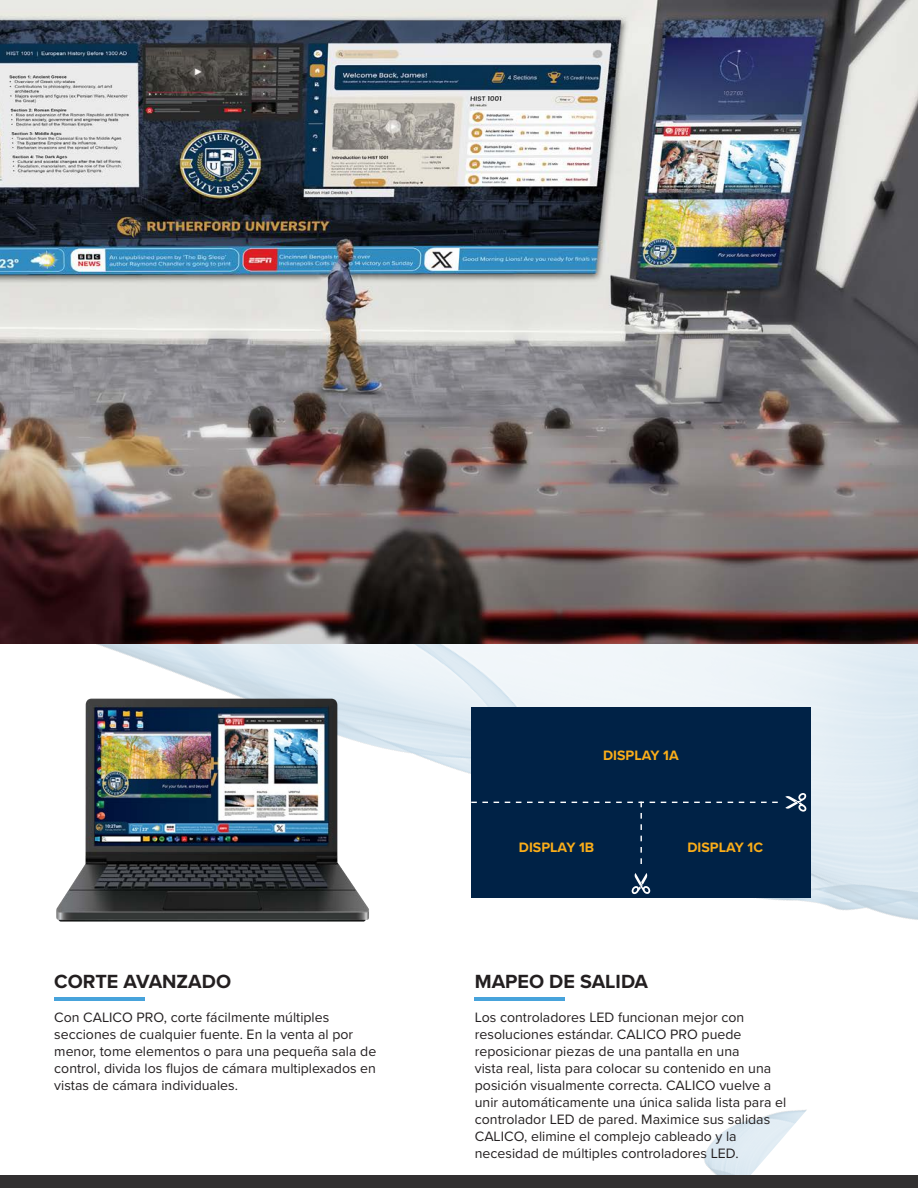
<style>
.page{position:relative;width:918px;height:1188px;background:#fff}
.page>*{position:absolute;margin:0;border:0;box-sizing:border-box;transform-origin:0 0}
.t1{font:700 19.8px "Proxima Nova";color:#231f20}
.Body_Copy_Black{font:14.1px/17px "Proxima Nova";color:#231f20}
.t2{font:700 14.1px "Proxima Nova";color:#faad19}
</style>
<div class="page">
<img style="left:54px;top:644px;width:864px;height:531px">
<img style="left:0;top:0;width:918px;height:644px">
<img style="left:54px;top:694px;width:362px;height:232px">
<div style="left:0;top:1175px;width:918px;height:13px;background:#312f30"></div>
<div style="left:471px;top:707px;width:340px;height:191px;background:#002246"></div>
<svg style="left:471px;top:802px;width:307px;height:62px"></svg>
<svg style="left:785px;top:793px;width:22px;height:19px"></svg>
<svg style="left:632px;top:873px;width:18px;height:21px"></svg>
<hr style="left:54px;top:998px;width:90px;height:3px;background:#47a3db">
<hr style="left:475px;top:998px;width:90px;height:3px;background:#47a3db">
<p class="t2" style="left:603px;top:745px;width:77px">DISPLAY 1A</p>
<p class="t2" style="left:519px;top:837px;width:77px">DISPLAY 1B</p>
<p class="t2" style="left:688px;top:837px;width:77px">DISPLAY 1C</p>
<p class="t1" style="left:54px;top:966px;width:178px">CORTE AVANZADO</p>
<p class="t1" style="left:475px;top:966px;width:175px">MAPEO DE SALIDA</p>
<p class="Body_Copy_Black" style="left:54px;top:1009px;width:277px">Con CALICO PRO, corte fácilmente múltiples</p>
<p class="Body_Copy_Black" style="left:54px;top:1026px;width:324px">secciones de cualquier fuente. En la venta al por menor, tome elementos o para una pequeña sala de control, divida los flujos de cámara multiplexados en vistas de cámara individuales.</p>
<p class="Body_Copy_Black" style="left:475px;top:1009px;width:313px">Los controladores LED funcionan mejor con resoluciones estándar. CALICO PRO puede reposicionar piezas de una pantalla en una<br>vista real, lista para colocar su contenido en una posición visualmente correcta. CALICO vuelve a unir automáticamente una única salida lista para el controlador LED de pared. Maximice sus salidas CALICO, elimine el complejo cableado y la necesidad de múltiples controladores LED.</p>
</div>
